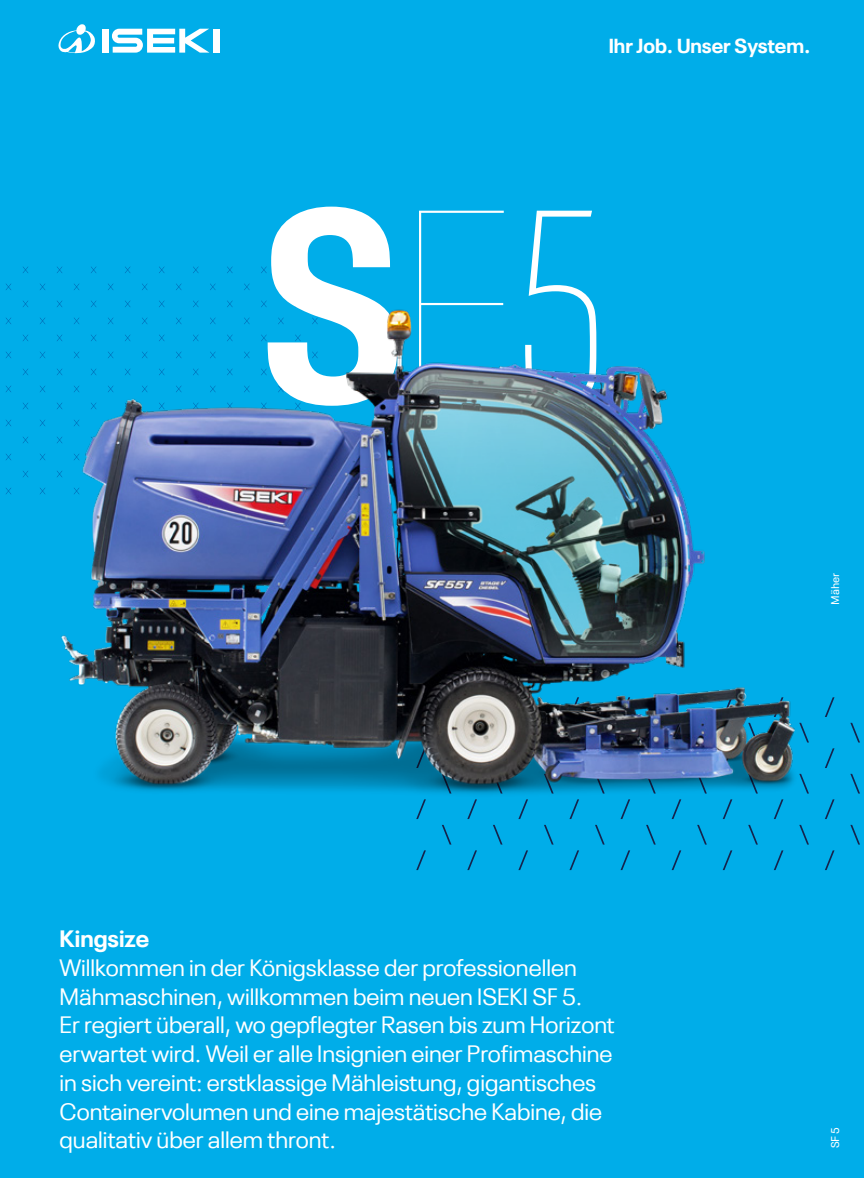
<style>
.page{position:relative;width:864px;height:1178px;background:#fff}
.page>*{position:absolute;margin:0;border:0;box-sizing:border-box;transform-origin:0 0}
.t1{font:23.7px/28.7px "Neue Plak";color:#fff}
.t2{font:700 23.7px "Neue Plak";color:#fff}
.t3{font:700 20.25px "Neue Plak";color:#fff}
.t4{font:11.25px "Neue Plak Text";color:#fff}
</style>
<div class="page">
<div style="left:0;top:0;width:863px;height:1178px;background:#00ade9"></div>
<svg style="left:261px;top:267px;width:5px;height:6px"></svg>
<svg style="left:227px;top:267px;width:5px;height:6px"></svg>
<svg style="left:193px;top:267px;width:5px;height:6px"></svg>
<svg style="left:159px;top:267px;width:5px;height:6px"></svg>
<svg style="left:125px;top:267px;width:5px;height:6px"></svg>
<svg style="left:91px;top:267px;width:5px;height:6px"></svg>
<svg style="left:57px;top:267px;width:5px;height:6px"></svg>
<svg style="left:23px;top:267px;width:5px;height:6px"></svg>
<svg style="left:271px;top:207px;width:321px;height:80px"></svg>
<svg style="left:58px;top:24px;width:37px;height:30px"></svg>
<div style="left:102px;top:29px;width:6px;height:24px;background:#fff"></div>
<div style="left:214px;top:29px;width:6px;height:24px;background:#fff"></div>
<svg style="left:112px;top:29px;width:97px;height:24px"></svg>
<img style="left:6px;top:287px;width:854px;height:584px">
<p class="t3" style="left:608px;top:29px;width:203px">Ihr Job. Unser System.</p>
<p class="t2" style="left:60px;top:920px;width:91px">Kingsize</p>
<p class="t1" style="left:60px;top:951px;width:556px">Willkommen in der Königsklasse der professionellen Mähmaschinen, willkommen beim neuen ISEKI SF 5.<br>Er regiert überall, wo gepflegter Rasen bis zum Horizont erwartet wird. Weil er alle Insignien einer Profimaschine in sich vereint: erstklassige Mähleistung, gigantisches Containervolumen und eine majestätische Kabine, die qualitativ über allem thront.</p>
<p class="t4" style="left:825px;top:605px;width:34px;rotate:-90deg">Mäher</p>
<p class="t4" style="left:825px;top:1148px;width:23px;rotate:-90deg">SF 5</p>
</div>
